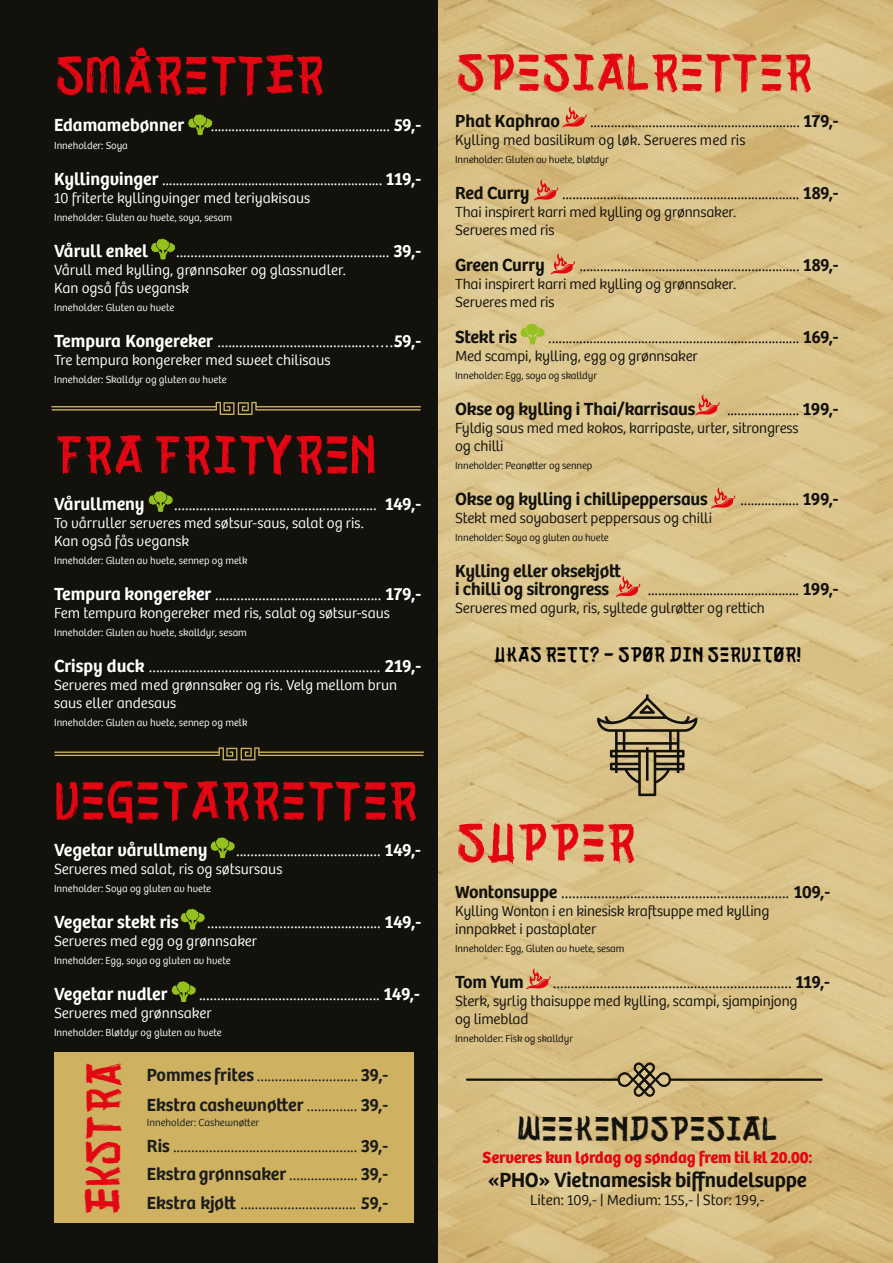
<style>
.page{position:relative;width:893px;height:1263px;background:#fff}
.page>*{position:absolute;margin:0;border:0;box-sizing:border-box;transform-origin:0 0}
.t1{font:54px "Shakuro Brush";letter-spacing:-.01em;color:#e30613}
.t2{font:52.5px "Shakuro Brush";letter-spacing:-.01em;color:#e30613}
.t3{font:48px "Shakuro Brush";color:#e30613}
.t4{font:34.5px "Shakuro Brush";letter-spacing:-.01em;color:#12110c}
.t5{font:600 21px "Bree";letter-spacing:-.01em;color:#12110c}
.t6{font:21px "Shakuro Brush";color:#000}
.t7{font:100 18px "Bree";color:#fff}
.t8{font:100 18px "Bree";color:#12110c}
.t9{font:100 18px/30px "Bree";color:#1c1c1c}
.t10{font:600 18px/18px "Bree";letter-spacing:-.01em;color:#12110c}
.t11{font:600 18px "Bree";color:#fff}
.t12{font:700 16.5px "Bree";letter-spacing:-.01em;color:#e30613}
.t13{font:300 15px/18px "Bree";letter-spacing:-.01em;color:#12110c}
.t14{font:300 15px/18px "Bree";color:#fff}
.t15{font:300 10.5px "Bree";color:#fff}
.t16{font:300 10.5px "Bree";letter-spacing:-.01em;color:#12110c}
.t17{font:300 10.5px "Bree";color:#1c1c1c}
.s1{font-weight:600}
</style>
<div class="page">
<img style="left:437px;top:0;width:456px;height:1263px">
<div style="left:0;top:0;width:437px;height:1263px;background:#12110c"></div>
<svg style="left:597px;top:694px;width:100px;height:102px;background:#ae9c6f"></svg>
<div style="left:54px;top:1052px;width:360px;height:171px;background:#ceb261"></div>
<svg style="left:534px;top:179px;width:24px;height:22px"></svg>
<svg style="left:562px;top:106px;width:25px;height:22px"></svg>
<svg style="left:151px;top:239px;width:24px;height:20px"></svg>
<svg style="left:188px;top:114px;width:24px;height:21px"></svg>
<svg style="left:148px;top:491px;width:25px;height:21px"></svg>
<svg style="left:210px;top:837px;width:25px;height:21px"></svg>
<svg style="left:180px;top:909px;width:25px;height:20px"></svg>
<svg style="left:171px;top:981px;width:25px;height:21px"></svg>
<svg style="left:551px;top:253px;width:24px;height:21px"></svg>
<svg style="left:520px;top:324px;width:25px;height:20px"></svg>
<svg style="left:695px;top:394px;width:24px;height:21px"></svg>
<svg style="left:711px;top:487px;width:24px;height:22px"></svg>
<svg style="left:616px;top:576px;width:24px;height:21px"></svg>
<svg style="left:526px;top:968px;width:25px;height:21px"></svg>
<svg style="left:54px;top:747px;width:370px;height:13px"></svg>
<svg style="left:51px;top:402px;width:370px;height:13px"></svg>
<svg style="left:618px;top:1062px;width:53px;height:34px;background:#9b8a60"></svg>
<div style="left:466px;top:1079px;width:153px;height:1px;border:1px solid #12110c"></div>
<div style="left:669px;top:1079px;width:153px;height:1px;border:1px solid #12110c"></div>
<h1 class="t1" style="left:54px;top:41px;width:272px">SMÅRETTER</h1>
<p class="t11" style="left:54px;top:111px;width:132px">Edamamebønner</p>
<p class="t7" style="left:211px;top:112px;width:212px">.................................................... <span class="s1">59,-</span></p>
<p class="t15" style="left:54px;top:137px;width:75px">Inneholder: Soya</p>
<p class="t7" style="left:54px;top:166px;width:369px"><span class="s1">Kyllingvinger</span> ................................................................ <span class="s1">119,-</span></p>
<p class="t14" style="left:54px;top:188px;width:258px">10 friterte kyllingvinger med teriyakisaus</p>
<p class="t15" style="left:54px;top:209px;width:179px">Inneholder: Gluten av hvete, soya, sesam</p>
<p class="t11" style="left:54px;top:237px;width:96px">Vårull enkel</p>
<p class="t7" style="left:176px;top:238px;width:247px">........................................................... <span class="s1">39,-</span></p>
<p class="t14" style="left:54px;top:260px;width:293px">Vårull med kylling, grønnsaker og glassnudler.<br>Kan også fås vegansk</p>
<p class="t15" style="left:54px;top:299px;width:122px">Inneholder: Gluten av hvete</p>
<p class="t7" style="left:54px;top:328px;width:369px"><span class="s1">Tempura Kongereker</span> .........................................……<span class="s1">59,-</span></p>
<p class="t14" style="left:54px;top:350px;width:278px">Tre tempura kongereker med sweet chilisaus</p>
<p class="t15" style="left:54px;top:371px;width:174px">Inneholder: Skalldyr og gluten av hvete</p>
<h1 class="t1" style="left:54px;top:421px;width:324px">FRA FRITYREN</h1>
<p class="t11" style="left:54px;top:490px;width:92px">Vårullmeny</p>
<p class="t7" style="left:174px;top:491px;width:248px">........................................................ <span class="s1">149,-</span></p>
<p class="t14" style="left:54px;top:513px;width:311px">To vårruller serveres med søtsur-saus, salat og ris.<br>Kan også fås vegansk</p>
<p class="t15" style="left:54px;top:553px;width:195px">Inneholder: Gluten av hvete, sennep og melk</p>
<p class="t7" style="left:54px;top:581px;width:369px"><span class="s1">Tempura kongereker</span> .............................................. <span class="s1">179,-</span></p>
<p class="t14" style="left:54px;top:603px;width:337px">Fem tempura kongereker med ris, salat og søtsur-saus</p>
<p class="t15" style="left:54px;top:625px;width:194px">Inneholder: Gluten av hvete, skalldyr, sesam</p>
<p class="t7" style="left:54px;top:653px;width:369px"><span class="s1">Crispy duck</span> ................................................................ <span class="s1">219,-</span></p>
<p class="t14" style="left:54px;top:675px;width:345px">Serveres med med grønnsaker og ris. Velg mellom brun saus eller andesaus</p>
<p class="t15" style="left:54px;top:715px;width:195px">Inneholder: Gluten av hvete, sennep og melk</p>
<h1 class="t1" style="left:54px;top:767px;width:366px">VEGETARRETTER</h1>
<p class="t11" style="left:54px;top:836px;width:155px">Vegetar vårullmeny</p>
<p class="t7" style="left:236px;top:837px;width:187px">........................................ <span class="s1">149,-</span></p>
<p class="t14" style="left:54px;top:859px;width:230px">Serveres med salat, ris og søtsursaus</p>
<p class="t15" style="left:54px;top:881px;width:159px">Inneholder: Soya og gluten av hvete</p>
<p class="t11" style="left:54px;top:908px;width:126px">Vegetar stekt ris</p>
<p class="t7" style="left:207px;top:909px;width:215px">................................................ <span class="s1">149,-</span></p>
<p class="t14" style="left:54px;top:931px;width:205px">Serveres med egg og grønnsaker</p>
<p class="t15" style="left:54px;top:953px;width:178px">Inneholder: Egg, soya og gluten av hvete</p>
<p class="t11" style="left:54px;top:980px;width:115px">Vegetar nudler</p>
<p class="t7" style="left:199px;top:981px;width:222px">.................................................. <span class="s1">149,-</span></p>
<p class="t14" style="left:54px;top:1003px;width:159px">Serveres med grønnsaker</p>
<p class="t15" style="left:54px;top:1025px;width:169px">Inneholder: Bløtdyr og gluten av hvete</p>
<h3 class="t3" style="left:73px;top:1215px;width:155px;rotate:-90deg">EKSTRA</h3>
<p class="t9" style="left:147px;top:1059px;width:243px"><span class="s1">Pommes frites</span> ............................ <span class="s1">39,-<br>Ekstra cashewnøtter</span> .............. <span class="s1">39,-</span></p>
<p class="t17" style="left:147px;top:1115px;width:114px">Inneholder: Cashewnøtter</p>
<p class="t9" style="left:147px;top:1130px;width:243px;line-height:28.5px"><span class="s1">Ris</span> ................................................... <span class="s1">39,-<br>Ekstra grønnsaker</span> ................... <span class="s1">39,-</span></p>
<p class="t9" style="left:147px;top:1187px;width:243px"><span class="s1">Ekstra kjøtt</span> ................................ <span class="s1">59,-</span></p>
<h2 class="t2" style="left:455px;top:39px;width:359px">SPESIALRETTER</h2>
<p class="t10" style="left:455px;top:111px;width:106px">Phat Kaphrao</p>
<p class="t8" style="left:590px;top:108px;width:250px">............................................................. <span class="s1">179,-</span></p>
<p class="t13" style="left:455px;top:130px;width:292px">Kylling med basilikum og løk. Serveres med ris</p>
<p class="t16" style="left:455px;top:152px;width:155px">Inneholder: Gluten av hvete, bløtdyr</p>
<p class="t10" style="left:455px;top:183px;width:76px">Red Curry</p>
<p class="t8" style="left:562px;top:180px;width:278px">..................................................................... <span class="s1">189,-</span></p>
<p class="t13" style="left:455px;top:202px;width:283px">Thai inspirert karri med kylling og grønnsaker.<br>Serveres med ris</p>
<p class="t10" style="left:455px;top:255px;width:91px">Green Curry</p>
<p class="t8" style="left:579px;top:252px;width:261px">................................................................ <span class="s1">189,-</span></p>
<p class="t13" style="left:455px;top:274px;width:283px">Thai inspirert karri med kylling og grønnsaker.<br>Serveres med ris</p>
<p class="t10" style="left:455px;top:327px;width:63px">Stekt ris</p>
<p class="t8" style="left:548px;top:324px;width:292px">......................................................................... <span class="s1">169,-</span></p>
<p class="t13" style="left:455px;top:346px;width:244px">Med scampi, kylling, egg og grønnsaker</p>
<p class="t16" style="left:455px;top:368px;width:143px">Inneholder: Egg, soya og skalldyr</p>
<p class="t10" style="left:455px;top:399px;width:242px">Okse og kylling i Thai/karrisaus</p>
<p class="t8" style="left:727px;top:396px;width:113px">..................... <span class="s1">199,-</span></p>
<p class="t13" style="left:455px;top:418px;width:345px">Fyldig saus med med kokos, karripaste, urter, sitrongress og chilli</p>
<p class="t16" style="left:455px;top:458px;width:139px">Inneholder: Peanøtter og sennep</p>
<p class="t10" style="left:455px;top:489px;width:254px">Okse og kylling i chillipeppersaus</p>
<p class="t8" style="left:740px;top:486px;width:100px">................. <span class="s1">199,-</span></p>
<p class="t13" style="left:455px;top:508px;width:258px">Stekt med soyabasert peppersaus og chilli</p>
<p class="t16" style="left:455px;top:530px;width:155px">Inneholder: Soya og gluten av hvete</p>
<p class="t10" style="left:455px;top:561px;width:167px">Kylling eller oksekjøtt i chilli og sitrongress</p>
<p class="t8" style="left:648px;top:576px;width:192px">............................................ <span class="s1">199,-</span></p>
<p class="t13" style="left:455px;top:598px;width:311px">Serveres med agurk, ris, syltede gulrøtter og rettich</p>
<p class="t6" style="left:493px;top:641px;width:309px">UKAS RETT? - SPØR DIN SERVITØR!</p>
<h1 class="t1" style="left:455px;top:809px;width:183px">SUPPER</h1>
<p class="t8" style="left:455px;top:879px;width:376px"><span class="s1">Wontonsuppe</span> ............................................................... <span class="s1">109,-</span></p>
<p class="t13" style="left:455px;top:901px;width:316px">Kylling Wonton i en kinesisk kraftsuppe med kylling innpakket i pastaplater</p>
<p class="t16" style="left:455px;top:941px;width:171px">Inneholder: Egg, Gluten av hvete, sesam</p>
<p class="t10" style="left:455px;top:971px;width:70px">Tom Yum</p>
<p class="t8" style="left:553px;top:969px;width:279px">.................................................................. <span class="s1">119,-</span></p>
<p class="t13" style="left:455px;top:991px;width:344px">Sterk, syrlig thaisuppe med kylling, scampi, sjampinjong og limeblad</p>
<p class="t16" style="left:455px;top:1031px;width:119px">Inneholder: Fisk og skalldyr</p>
<h3 class="t4" style="left:517px;top:1107px;width:262px">WEEKENDSPESIAL</h3>
<p class="t12" style="left:483px;top:1144px;width:331px">Serveres kun lørdag og søndag frem til kl 20.00:</p>
<p class="t5" style="left:488px;top:1164px;width:321px">«PHO» Vietnamesisk biffnudelsuppe</p>
<p class="t13" style="left:530px;top:1190px;width:236px">Liten: 109,- | Medium: 155,- | Stor: 199,-</p>
</div>
